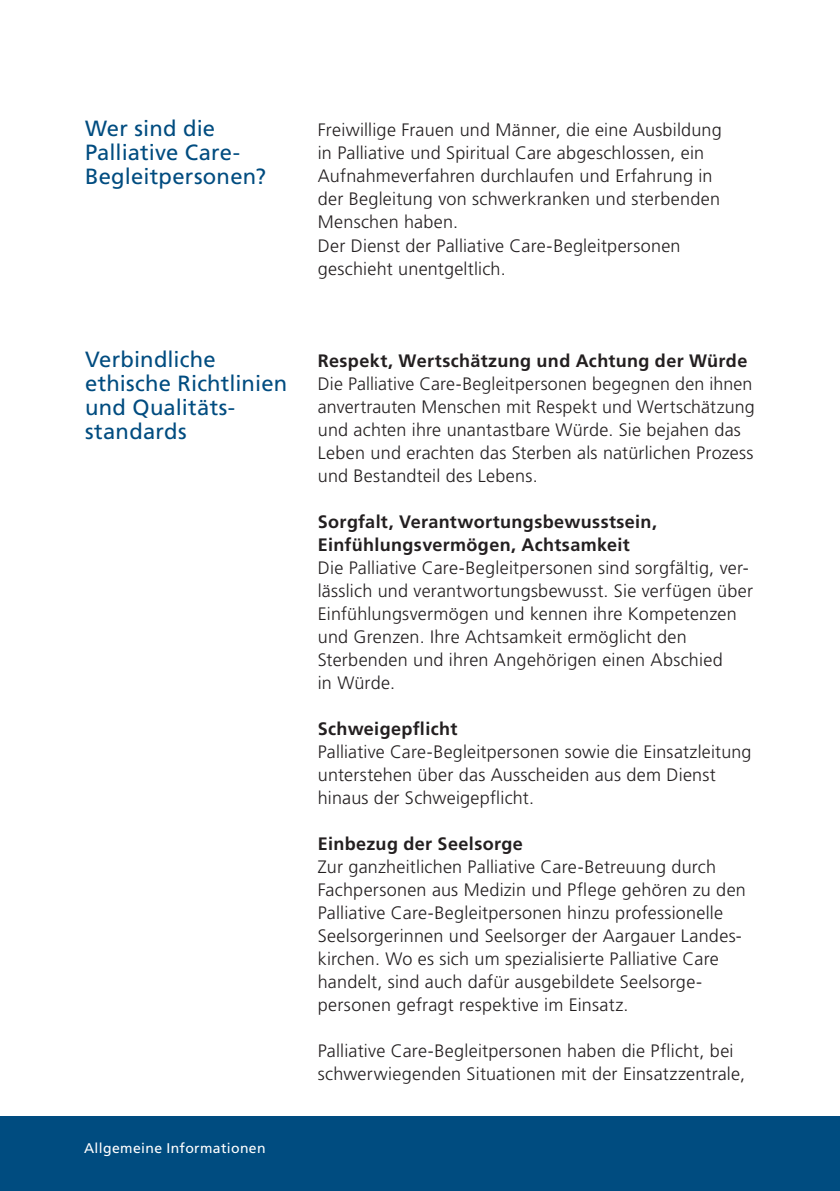
<style>
.page{position:relative;width:840px;height:1191px;background:#fff}
.page>*{position:absolute;margin:0;border:0;box-sizing:border-box;transform-origin:0 0}
.t1{font:22px/24px "Frutiger LT Pro";letter-spacing:.005em;color:#004c80}
.t2{font:300 18px/23px "Frutiger LT Pro";letter-spacing:.01em;color:#231f20}
.t3{font:700 18px/23px "Frutiger LT Pro";letter-spacing:.02em;color:#231f20}
.t4{font:14px "Frutiger LT Pro";letter-spacing:.025em;color:#fff}
</style>
<div class="page">
<div style="left:0;top:1116px;width:839px;height:75px;background:#004c80"></div>
<p class="t1" style="left:85px;top:117px;width:182px">Wer sind die<br>Palliative Care-<br>Begleitpersonen?</p>
<p class="t1" style="left:85px;top:347px;width:203px">Verbindliche ethische Richtlinien und Qualitäts&shy;standards</p>
<p class="t4" style="left:84px;top:1140px;width:183px">Allgemeine Informationen</p>
<p class="t2" style="left:317px;top:119px;width:405px">Freiwillige Frauen und Männer, die eine Ausbildung in Palliative und Spiritual Care abgeschlossen, ein Aufnahmeverfahren durchlaufen und Erfahrung in der Begleitung von schwerkranken und sterbenden Menschen haben.<br>Der Dienst der Palliative Care-Begleitpersonen geschieht unentgeltlich.</p>
<p class="t3" style="left:317px;top:349px;width:431px">Respekt, Wertschätzung und Achtung der Würde</p>
<p class="t2" style="left:317px;top:372px;width:438px">Die Palliative Care-Begleitpersonen begegnen den ihnen anvertrauten Menschen mit Respekt und Wertschätzung und achten ihre unantastbare Würde. Sie bejahen das Leben und erachten das Sterben als natürlichen Prozess und Bestandteil des Lebens.</p>
<p class="t3" style="left:317px;top:510px;width:340px">Sorgfalt, Verantwortungsbewusstsein,<br>Einfühlungsvermögen, Achtsamkeit</p>
<p class="t2" style="left:317px;top:556px;width:436px">Die Palliative Care-Begleitpersonen sind sorgfältig, ver&shy;lässlich und verantwortungsbewusst. Sie verfügen über Einfühlungsvermögen und kennen ihre Kompetenzen und Grenzen. Ihre Achtsamkeit ermöglicht den Sterbenden und ihren Angehörigen einen Abschied<br>in Würde.</p>
<p class="t3" style="left:317px;top:717px;width:141px">Schweigepflicht</p>
<p class="t2" style="left:317px;top:740px;width:435px">Palliative Care-Begleitpersonen sowie die Einsatzleitung unterstehen über das Ausscheiden aus dem Dienst hinaus der Schweigepflicht.</p>
<p class="t3" style="left:317px;top:832px;width:206px">Einbezug der Seelsorge</p>
<p class="t2" style="left:317px;top:855px;width:429px">Zur ganzheitlichen Palliative Care-Betreuung durch Fachpersonen aus Medizin und Pflege gehören zu den Palliative Care-Begleitpersonen hinzu professionelle Seelsorgerinnen und Seelsorger der Aargauer Landes&shy;kirchen. Wo es sich um spezialisierte Palliative Care handelt, sind auch dafür ausgebildete Seelsorge&shy;personen gefragt respektive im Einsatz.</p>
<p class="t2" style="left:317px;top:1039px;width:428px">Palliative Care-Begleitpersonen haben die Pflicht, bei schwerwiegenden Situationen mit der Einsatzzentrale,</p>
</div>
